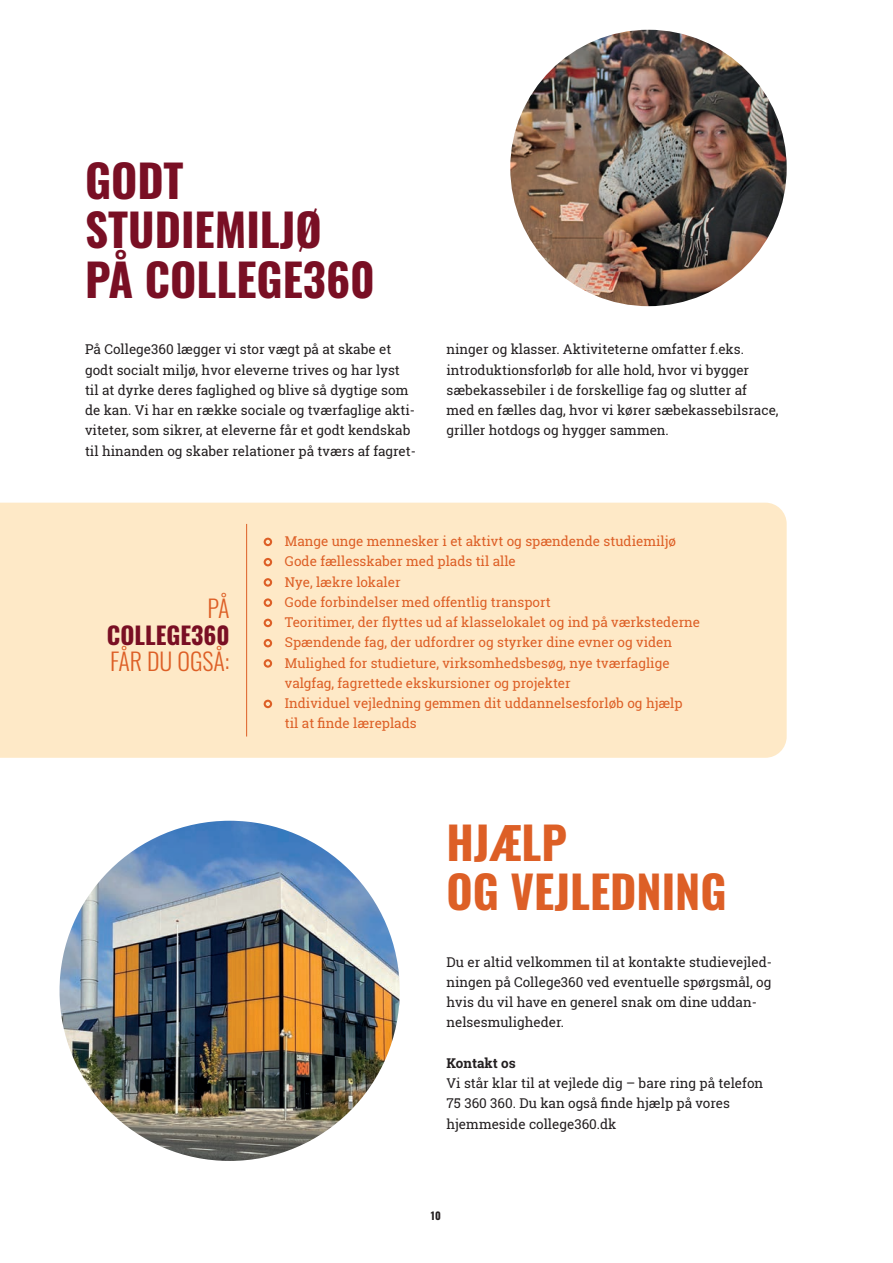
<style>
.page{position:relative;width:893px;height:1263px;background:#fff}
.page>*{position:absolute;margin:0;border:0;box-sizing:border-box;transform-origin:0 0}
.t1{font:700 45px/49.5px "Oswald";color:#790f24}
.t2{font:700 45px/49.5px "Oswald";color:#dd5f26}
.t3{font:300 24px "Oswald";color:#dd5f26}
.t4{font:700 24px "Oswald";color:#790f24}
.t5{font:13.5px/20.2px "Roboto Slab";color:#231f20}
.t6{font:13.5px/20.2px "Roboto Slab";color:#dd5f26}
.t7{font:700 13.5px "Roboto Slab";color:#231f20}
.t8{font:700 10.5px "Oswald";color:#231f20}
</style>
<div class="page">
<div style="left:0;top:503px;width:787px;height:255px;background:#fee9c7"></div>
<svg style="left:264px;top:538px;width:8px;height:8px"></svg>
<svg style="left:264px;top:558px;width:8px;height:8px"></svg>
<svg style="left:264px;top:578px;width:8px;height:9px"></svg>
<svg style="left:264px;top:598px;width:8px;height:9px"></svg>
<svg style="left:264px;top:619px;width:8px;height:8px"></svg>
<svg style="left:264px;top:639px;width:8px;height:8px"></svg>
<svg style="left:264px;top:659px;width:8px;height:9px"></svg>
<svg style="left:264px;top:700px;width:8px;height:8px"></svg>
<hr style="left:246px;top:524px;width:1px;height:212px;background:#dd5f26">
<img style="left:510px;top:30px;width:277px;height:276px;border-radius:138px">
<img style="left:60px;top:821px;width:340px;height:340px;border-radius:170px">
<h1 class="t1" style="left:85px;top:158px;width:291px">GODT<br>STUDIEMILJØ<br>PÅ COLLEGE360</h1>
<p class="t5" style="left:85px;top:339px;width:333px">På College360 lægger vi stor vægt på at skabe et godt socialt miljø, hvor eleverne trives og har lyst til at dyrke deres faglighed og blive så dygtige som de kan. Vi har en række sociale og tværfaglige akti&shy;viteter, som sikrer, at eleverne får et godt kendskab til hinanden og skaber relationer på tværs af fagret-</p>
<p class="t5" style="left:446px;top:339px;width:334px">ninger og klasser. Aktiviteterne omfatter f.eks. introduktionsforløb for alle hold, hvor vi bygger sæbekassebiler i de forskellige fag og slutter af<br>med en fælles dag, hvor vi kører sæbekassebilsrace, griller hotdogs og hygger sammen.</p>
<h2 class="t3" style="left:208px;top:587px;width:24px">PÅ</h2>
<h2 class="t4" style="left:107px;top:622px;width:124px">COLLEGE360</h2>
<h2 class="t3" style="left:110px;top:640px;width:121px">FÅR DU OGSÅ:</h2>
<p class="t6" style="left:285px;top:531px;width:417px">Mange unge mennesker i et aktivt og spændende studiemiljø Gode fællesskaber med plads til alle<br>Nye, lækre lokaler<br>Gode forbindelser med offentlig transport<br>Teoritimer, der flyttes ud af klasselokalet og ind på værkstederne Spændende fag, der udfordrer og styrker dine evner og viden Mulighed for studieture, virksomhedsbesøg, nye tværfaglige valgfag, fagrettede ekskursioner og projekter<br>Individuel vejledning gemmen dit uddannelsesforløb og hjælp<br>til at finde læreplads</p>
<h1 class="t2" style="left:446px;top:820px;width:282px">HJÆLP<br>OG VEJLEDNING</h1>
<p class="t5" style="left:446px;top:951px;width:327px">Du er altid velkommen til at kontakte studievejled&shy;ningen på College360 ved eventuelle spørgsmål, og hvis du vil have en generel snak om dine uddan&shy;nelsesmuligheder.</p>
<p class="t7" style="left:446px;top:1054px;width:71px">Kontakt os</p>
<p class="t5" style="left:446px;top:1073px;width:318px">Vi står klar til at vejlede dig – bare ring på telefon<br>75 360 360. Du kan også finde hjælp på vores hjemmeside college360.dk</p>
<p class="t8" style="left:431px;top:1211px;width:11px">10</p>
</div>
